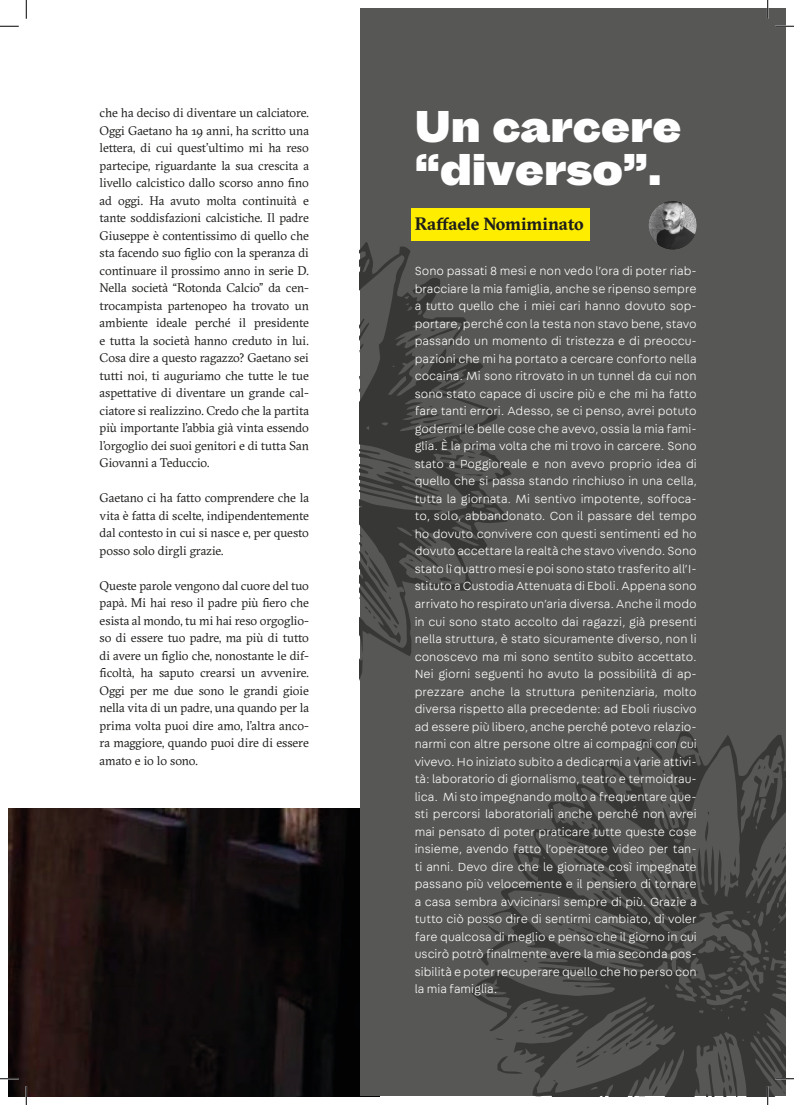
<style>
.page{position:relative;width:794px;height:1105px;background:#fff}
.page>*{position:absolute;margin:0;border:0;box-sizing:border-box;transform-origin:0 0}
.t1{font:800 42.5px/42.5px "Mint Grotesk";color:#fff}
.t2{font:700 17.5px "GT Sectra";letter-spacing:-.005em;color:#1d1d1b}
.t3{font:300 12.5px/17.5px "Fabriga";color:#fff;text-align:justify}
.t4{font:12.5px/17.5px "GT Sectra";letter-spacing:-.005em;color:#1d1d1b;text-align:justify}
</style>
<div class="page">
<img style="left:9px;top:808px;width:350px;height:288px">
<div style="left:359px;top:9px;width:426px;height:1087px;background:#575756"></div>
<svg style="left:359px;top:225px;width:152px;height:474px"></svg>
<svg style="left:471px;top:731px;width:314px;height:365px"></svg>
<div style="left:411px;top:208px;width:178px;height:33px;background:#ffed00"></div>
<img style="left:648px;top:201px;width:48px;height:48px;border-radius:24px">
<svg style="left:0;top:25px;width:19px;height:2px"></svg>
<svg style="left:775px;top:25px;width:18px;height:2px"></svg>
<svg style="left:0;top:1078px;width:19px;height:1px"></svg>
<svg style="left:774px;top:1078px;width:19px;height:1px"></svg>
<svg style="left:25px;top:0;width:2px;height:19px"></svg>
<svg style="left:25px;top:1086px;width:2px;height:19px"></svg>
<svg style="left:766px;top:0;width:2px;height:18px"></svg>
<svg style="left:766px;top:1086px;width:2px;height:19px"></svg>
<p class="t4" style="left:100px;top:104px;width:210px">che ha deciso di diventare un calciatore.<br>Oggi Gaetano ha 19 anni, ha scritto una lettera, di cui quest’ultimo mi ha reso partecipe, riguardante la sua crescita a livello calcistico dallo scorso anno fino ad oggi. Ha avuto molta continuità e tante soddisfazioni calcistiche. Il padre Giuseppe è contentissimo di quello che sta facendo suo figlio con la speranza di continuare il prossimo anno in serie D.<br>Nella società “Rotonda Calcio” da cen&shy;trocampista partenopeo ha trovato un ambiente ideale perché il presidente e tutta la società hanno creduto in lui.<br>Cosa dire a questo ragazzo? Gaetano sei tutti noi, ti auguriamo che tutte le tue aspettative di diventare un grande cal&shy;ciatore si realizzino. Credo che la partita più importante l’abbia già vinta essendo l’orgoglio dei suoi genitori e di tutta San Giovanni a Teduccio.</p>
<p class="t4" style="left:100px;top:489px;width:210px">Gaetano ci ha fatto comprendere che la vita è fatta di scelte, indipendentemente dal contesto in cui si nasce e, per questo posso solo dirgli grazie.</p>
<p class="t4" style="left:100px;top:577px;width:210px">Queste parole vengono dal cuore del tuo papà. Mi hai reso il padre più fiero che esista al mondo, tu mi hai reso orgoglio&shy;so di essere tuo padre, ma più di tutto di avere un figlio che, nonostante le dif&shy;ficoltà, ha saputo crearsi un avvenire.<br>Oggi per me due sono le grandi gioie nella vita di un padre, una quando per la prima volta puoi dire amo, l’altra anco&shy;ra maggiore, quando puoi dire di essere amato e io lo sono.</p>
<p class="t1" style="left:414px;top:105px;width:268px">Un carcere “diverso”.</p>
<p class="t2" style="left:414px;top:213px;width:170px">Raffaele Nomiminato</p>
<p class="t3" style="left:414px;top:262px;width:283px">Sono passati 8 mesi e non vedo l’ora di poter riab&shy;bracciare la mia famiglia, anche se ripenso sempre a tutto quello che i miei cari hanno dovuto sop&shy;portare, perché con la testa non stavo bene, stavo passando un momento di tristezza e di preoccu&shy;pazioni che mi ha portato a cercare conforto nella cocaina. Mi sono ritrovato in un tunnel da cui non sono stato capace di uscire più e che mi ha fatto fare tanti errori. Adesso, se ci penso, avrei potuto godermi le belle cose che avevo, ossia la mia fami&shy;glia. È la prima volta che mi trovo in carcere. Sono stato a Poggioreale e non avevo proprio idea di quello che si passa stando rinchiuso in una cella, tutta la giornata. Mi sentivo impotente, soffoca&shy;to, solo, abbandonato. Con il passare del tempo ho dovuto convivere con questi sentimenti ed ho dovuto accettare la realtà che stavo vivendo. Sono stato lì quattro mesi e poi sono stato trasferito all’I&shy;stituto a Custodia Attenuata di Eboli. Appena sono arrivato ho respirato un’aria diversa. Anche il modo in cui sono stato accolto dai ragazzi, già presenti nella struttura, è stato sicuramente diverso, non li conoscevo ma mi sono sentito subito accettato.<br>Nei giorni seguenti ho avuto la possibilità di ap&shy;prezzare anche la struttura penitenziaria, molto diversa rispetto alla precedente: ad Eboli riuscivo ad essere più libero, anche perché potevo relazio&shy;narmi con altre persone oltre ai compagni con cui vivevo. Ho iniziato subito a dedicarmi a varie attivi&shy;tà: laboratorio di giornalismo, teatro e termoidrau&shy;lica. Mi sto impegnando molto a frequentare que&shy;sti percorsi laboratoriali anche perché non avrei mai pensato di poter praticare tutte queste cose insieme, avendo fatto l’operatore video per tan&shy;ti anni. Devo dire che le giornate così impegnate passano più velocemente e il pensiero di tornare a casa sembra avvicinarsi sempre di più. Grazie a tutto ciò posso dire di sentirmi cambiato, di voler fare qualcosa di meglio e penso che il giorno in cui uscirò potrò finalmente avere la mia seconda pos&shy;sibilità e poter recuperare quello che ho perso con la mia famiglia.</p>
</div>
